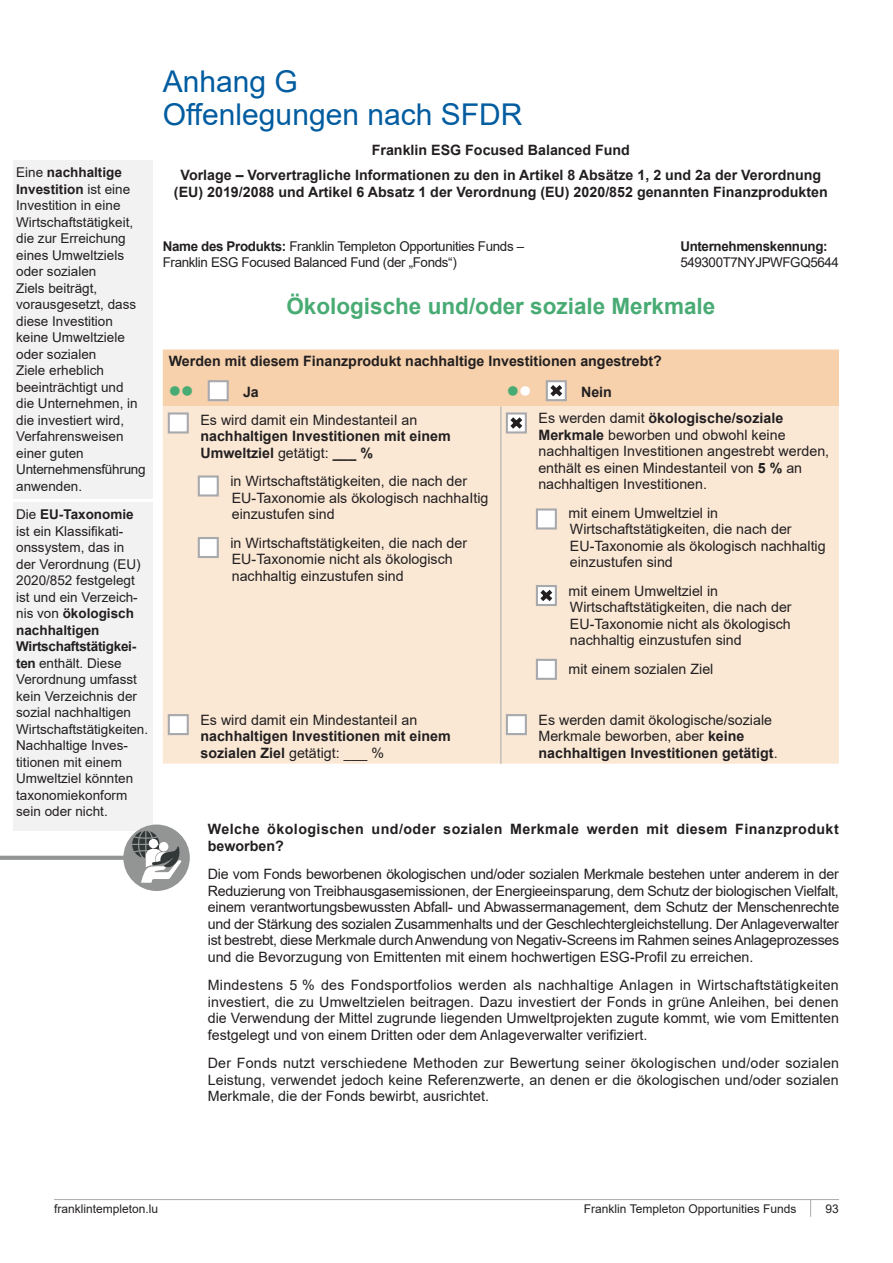
<style>
.page{position:relative;width:893px;height:1263px;background:#fff}
.page>*{position:absolute;margin:0;border:0;box-sizing:border-box;transform-origin:0 0}
._01_Head{font:30px/33px "Arial";color:#015ca0}
._03a_Body{font:700 22.5px "Arial";color:#49ab74}
._03a_Body-2{font:14.25px/16.5px "Arial";color:#231f20}
._03a_Body-3{font:700 14.25px/16.5px "Arial";color:#231f20}
._03a_Body-4{font:700 14.25px/16.5px "Arial";letter-spacing:.03em;color:#231f20}
._03a_Body-5{font:13.5px/16.5px "Arial";color:#231f20}
._03a_Body-6{font:13.5px "Arial";letter-spacing:-.025em;color:#231f20}
._03a_Body-7{font:700 13.5px "Arial";letter-spacing:-.025em;color:#231f20}
._03a_Body-8{font:13.5px "Arial";letter-spacing:-.03em;color:#231f20}
.t1{font:12px "Arial";color:#231f20}
.s1{font-weight:700}
.s2{font-weight:400}
</style>
<div class="page">
<hr style="left:54px;top:1199px;width:785px;height:1px;background:#a8a9ad">
<svg style="left:810px;top:1200px;width:1px;height:17px"></svg>
<div style="left:163px;top:406px;width:676px;height:302px;background:#fae8d5"></div>
<div style="left:163px;top:708px;width:676px;height:56px;background:#fae8d5"></div>
<hr style="left:500px;top:406px;width:1px;height:302px;background:#a8a9ad">
<hr style="left:500px;top:708px;width:1px;height:56px;background:#a8a9ad">
<div style="left:168px;top:412px;width:21px;height:21px;background:#fff;border:2px solid #a8a9ad"></div>
<div style="left:198px;top:475px;width:21px;height:21px;background:#fff;border:2px solid #a8a9ad"></div>
<div style="left:198px;top:537px;width:21px;height:21px;background:#fff;border:2px solid #a8a9ad"></div>
<svg style="left:509px;top:415px;width:15px;height:15px"></svg>
<div style="left:506px;top:412px;width:21px;height:21px;border:2px solid #a8a9ad"></div>
<div style="left:536px;top:508px;width:21px;height:21px;background:#fff;border:2px solid #a8a9ad"></div>
<svg style="left:539px;top:588px;width:15px;height:15px"></svg>
<div style="left:536px;top:585px;width:21px;height:21px;border:2px solid #a8a9ad"></div>
<div style="left:536px;top:659px;width:21px;height:21px;background:#fff;border:2px solid #a8a9ad"></div>
<div style="left:168px;top:714px;width:21px;height:21px;background:#fff;border:2px solid #a8a9ad"></div>
<div style="left:506px;top:714px;width:21px;height:21px;background:#fff;border:2px solid #a8a9ad"></div>
<div style="left:13px;top:160px;width:140px;height:338px;background:#f2f2f2"></div>
<div style="left:13px;top:502px;width:140px;height:328px;background:#f2f2f2"></div>
<svg style="left:0;top:856px;width:123px;height:4px"></svg>
<div style="left:123px;top:824px;width:67px;height:67px;background:#939595;border-radius:50%"></div>
<svg style="left:132px;top:831px;width:50px;height:52px"></svg>
<div style="left:163px;top:349px;width:676px;height:57px;background:#f6d1ac"></div>
<p class="_03a_Body-5" style="left:16px;top:164px;width:131px">Eine <span class="s1">nachhaltige<br>Investition</span> ist eine<br>Investition in eine<br>Wirtschaftstätigkeit, die zur Erreichung eines Umweltziels oder sozialen<br>Ziels beiträgt, vorausgesetzt, dass diese Investition keine Umweltziele oder sozialen<br>Ziele erheblich beeinträchtigt und<br>die Unternehmen, in die investiert wird,<br>Verfahrensweisen einer guten<br>Unternehmensführung anwenden.</p>
<p class="_03a_Body-5" style="left:16px;top:506px;width:134px">Die <span class="s1">EU-Taxonomie </span>ist ein Klassifikati&shy;onssystem, das in<br>der Verordnung (EU)<br>2020/852 festgelegt ist und ein Verzeich&shy;nis von <span class="s1">ökologisch nachhaltigen<br>Wirtschaftstätigkei&shy;ten</span> enthält. Diese<br>Verordnung umfasst kein Verzeichnis der sozial nachhaltigen<br>Wirtschaftstätigkeiten.<br>Nachhaltige Inves&shy;titionen mit einem<br>Umweltziel könnten taxonomiekonform sein oder nicht.</p>
<p class="_01_Head" style="left:163px;top:64px;width:361px">Anhang G<br>Offenlegungen nach SFDR</p>
<p class="_03a_Body-3" style="left:372px;top:141px;width:260px">Franklin ESG Focused Balanced Fund</p>
<p class="_03a_Body-3" style="left:174px;top:167px;width:655px;text-align:center">Vorlage – Vorvertragliche Informationen zu den in Artikel 8 Absätze 1, 2 und 2a der Verordnung (EU) 2019/2088 und Artikel 6 Absatz 1 der Verordnung (EU) 2020/852 genannten Finanzprodukten</p>
<p class="_03a_Body-6" style="left:163px;top:236px;width:363px"><span class="s1">Name des Produkts:</span> Franklin Templeton Opportunities Funds –</p>
<p class="_03a_Body-7" style="left:680px;top:236px;width:149px">Unternehmenskennung:</p>
<p class="_03a_Body-6" style="left:163px;top:253px;width:296px">Franklin ESG Focused Balanced Fund (der „Fonds“)</p>
<p class="_03a_Body-8" style="left:680px;top:253px;width:160px">549300T7NYJPWFGQ5644</p>
<p class="_03a_Body" style="left:286px;top:290px;width:430px">Ökologische und/oder soziale Merkmale</p>
<p class="_03a_Body-3" style="left:169px;top:353px;width:495px">Werden mit diesem Finanzprodukt nachhaltige Investitionen angestrebt?</p>
<p class="_03a_Body-3" style="left:243px;top:384px;width:17px">Ja</p>
<p class="_03a_Body-3" style="left:581px;top:384px;width:32px">Nein</p>
<p class="_03a_Body-3" style="left:200px;top:411px;width:252px"><span class="s2">Es wird damit ein MindestanteiI an </span>nachhaltigen Investitionen mit einem<br>Umweltziel <span class="s2">getätigt:</span> ___ %</p>
<p class="_03a_Body-2" style="left:230px;top:473px;width:259px">in Wirtschaftstätigkeiten, die nach der<br>EU-Taxonomie als ökologisch nachhaItig einzustufen sind</p>
<p class="_03a_Body-2" style="left:230px;top:534px;width:238px">in Wirtschaftstätigkeiten, die nach der<br>EU-Taxonomie nicht als ökologisch nachhaltig einzustufen sind</p>
<p class="_03a_Body-2" style="left:538px;top:410px;width:292px">Es werden damit <span class="s1">ökologische/soziale Merkmale</span> beworben und obwohl keine nachhaltigen Investitionen angestrebt werden, enthält es einen Mindestanteil von <span class="s1">5 %</span> an nachhaltigen Investitionen.</p>
<p class="_03a_Body-2" style="left:568px;top:504px;width:259px">mit einem Umweltziel in<br>Wirtschaftstätigkeiten, die nach der<br>EU-Taxonomie als ökologisch nachhaltig einzustufen sind</p>
<p class="_03a_Body-2" style="left:568px;top:582px;width:225px">mit einem Umweltziel in<br>Wirtschaftstätigkeiten, die nach der<br>EU-Taxonomie nicht als ökologisch nachhaltig einzustufen sind</p>
<p class="_03a_Body-2" style="left:568px;top:660px;width:146px">mit einem sozialen Ziel</p>
<p class="_03a_Body-3" style="left:200px;top:711px;width:252px"><span class="s2">Es wird damit ein MindestanteiI an </span>nachhaltigen Investitionen mit einem sozialen Ziel <span class="s2">getätigt: ___ %</span></p>
<p class="_03a_Body-2" style="left:538px;top:711px;width:241px">Es werden damit ökologische/soziale<br>Merkmale beworben, aber <span class="s1">keine nachhaltigen Investitionen getätigt</span>.</p>
<p class="_03a_Body-4" style="left:208px;top:821px;width:632px">Welche ökologischen und/oder sozialen Merkmale werden mit diesem Finanzprodukt beworben?</p>
<p class="_03a_Body-2" style="left:208px;top:866px;width:633px;text-align:justify">Die vom Fonds beworbenen ökologischen und/oder sozialen Merkmale bestehen unter anderem in der Reduzierung von Treibhausgasemissionen, der Energieeinsparung, dem Schutz der biologischen Vielfalt, einem verantwortungsbewussten Abfall- und Abwassermanagement, dem Schutz der Menschenrechte und der Stärkung des sozialen Zusammenhalts und der Geschlechtergleichstellung. Der Anlageverwalter ist bestrebt, diese Merkmale durch Anwendung von Negativ-Screens im Rahmen seines Anlageprozesses und die Bevorzugung von Emittenten mit einem hochwertigen ESG-Profil zu erreichen.</p>
<p class="_03a_Body-2" style="left:208px;top:977px;width:633px;text-align:justify">Mindestens 5 % des Fondsportfolios werden als nachhaltige Anlagen in Wirtschaftstätigkeiten investiert, die zu Umweltzielen beitragen. Dazu investiert der Fonds in grüne Anleihen, bei denen die Verwendung der Mittel zugrunde liegenden Umweltprojekten zugute kommt, wie vom Emittenten festgelegt und von einem Dritten oder dem Anlageverwalter verifiziert.</p>
<p class="_03a_Body-2" style="left:208px;top:1055px;width:633px;text-align:justify">Der Fonds nutzt verschiedene Methoden zur Bewertung seiner ökologischen und/oder sozialen Leistung, verwendet jedoch keine Referenzwerte, an denen er die ökologischen und/oder sozialen Merkmale, die der Fonds bewirbt, ausrichtet.</p>
<p class="t1" style="left:54px;top:1200px;width:106px">franklintempleton.lu</p>
<p class="t1" style="left:584px;top:1200px;width:214px">Franklin Templeton Opportunities Funds</p>
<p class="t1" style="left:826px;top:1200px;width:15px">93</p>
</div>
